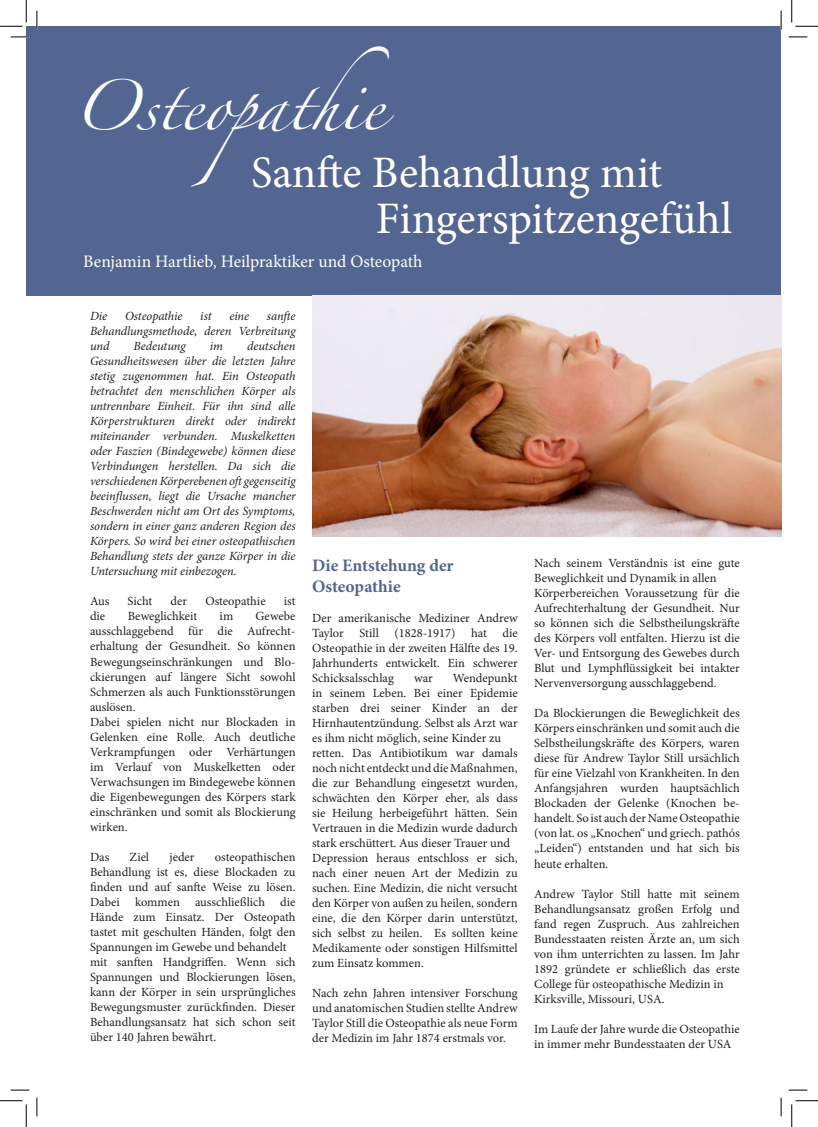
<style>
.page{position:relative;width:818px;height:1127px;background:#fff}
.page>*{position:absolute;margin:0;border:0;box-sizing:border-box;transform-origin:0 0}
.t1{font:45px/57.8px "Minion Pro";letter-spacing:-.005em;color:#fff}
.t2{font:17.5px "Minion Pro";color:#fff}
.t3{font:700 17.5px/21px "Minion Pro";letter-spacing:-.005em;color:#536692}
.t4{font:12.5px/15px "Minion Pro";color:#231f20;text-align:justify}
.t5{font:italic 12.5px/15px "Minion Pro";letter-spacing:-.01em;color:#231f20;text-align:justify}
.s1{font-family:"Zapfino"}
</style>
<div class="page">
<div style="left:26px;top:26px;width:755px;height:270px;background:#536692"></div>
<img style="left:312px;top:296px;width:469px;height:240px">
<svg style="left:11px;top:36px;width:18px;height:2px"></svg>
<svg style="left:788px;top:36px;width:19px;height:2px"></svg>
<svg style="left:11px;top:1089px;width:18px;height:1px"></svg>
<svg style="left:788px;top:1089px;width:19px;height:1px"></svg>
<svg style="left:36px;top:11px;width:2px;height:18px"></svg>
<svg style="left:36px;top:1097px;width:2px;height:18px"></svg>
<svg style="left:780px;top:11px;width:2px;height:18px"></svg>
<svg style="left:780px;top:1097px;width:2px;height:18px"></svg>
<svg style="left:0;top:0;width:27px;height:27px"></svg>
<svg style="left:0;top:1100px;width:27px;height:26px"></svg>
<svg style="left:791px;top:0;width:27px;height:27px"></svg>
<svg style="left:791px;top:1100px;width:27px;height:26px"></svg>
<p class="t1" style="left:251px;top:86px;width:412px;text-indent:-180px"><span class="s1">Osteopathie<br></span>Sanfte Behandlung mit</p>
<p class="t1" style="left:376px;top:190px;width:358px">Fingerspitzengefühl</p>
<p class="t2" style="left:83px;top:249px;width:341px">Benjamin Hartlieb, Heilpraktiker und Osteopath</p>
<p class="t5" style="left:90px;top:308px;width:207px;text-indent:177px">sanfte Behandlungsmethode, deren Verbreitung und</p>
<p class="t5" style="left:90px;top:308px;width:19px">Die</p>
<p class="t5" style="left:125px;top:308px;width:59px">Osteopathie</p>
<p class="t5" style="left:200px;top:308px;width:13px">ist</p>
<p class="t5" style="left:229px;top:308px;width:21px">eine</p>
<p class="t5" style="left:90px;top:338px;width:207px;text-indent:157px">deutschen Gesundheitswesen über die letzten Jahre stetig zugenommen hat. Ein Osteopath betrachtet den menschlichen Körper als untrennbare Einheit. Für ihn sind alle Körperstrukturen direkt oder indirekt miteinander verbunden. Muskelketten oder Faszien (Bindegewebe) können diese Verbindungen herstellen. Da sich die verschiedenen Körperebenen oft gegenseitig beeinflussen, liegt die Ursache mancher Beschwerden nicht am Ort des Symptoms, sondern in einer ganz anderen Region des Körpers. So wird bei einer osteopathischen Behandlung stets der ganze Körper in die Untersuchung mit einbezogen.</p>
<p class="t4" style="left:90px;top:594px;width:21px">Aus</p>
<p class="t4" style="left:128px;top:594px;width:26px">Sicht</p>
<p class="t4" style="left:171px;top:594px;width:18px">der</p>
<p class="t4" style="left:205px;top:594px;width:62px">Osteopathie</p>
<p class="t4" style="left:284px;top:594px;width:13px">ist</p>
<p class="t4" style="left:90px;top:609px;width:17px">die</p>
<p class="t4" style="left:128px;top:609px;width:71px">Beweglichkeit</p>
<p class="t4" style="left:220px;top:609px;width:15px">im</p>
<p class="t5" style="left:134px;top:338px;width:53px">Bedeutung</p>
<p class="t5" style="left:210px;top:338px;width:15px">im</p>
<p class="t4" style="left:90px;top:609px;width:207px;text-indent:166px">Gewebe ausschlaggebend für die Aufrecht&shy;erhaltung der Gesundheit. So können Bewegungseinschränkungen und Blo&shy;ckierungen auf längere Sicht sowohl Schmerzen als auch Funktionsstörungen auslösen.</p>
<p class="t4" style="left:90px;top:714px;width:207px">Dabei spielen nicht nur Blockaden in Gelenken eine Rolle. Auch deutliche Verkrampfungen oder Verhärtungen im Verlauf von Muskelketten oder Verwachsungen im Bindegewebe können die Eigenbewegungen des Körpers stark einschränken und somit als Blockierung wirken.</p>
<p class="t4" style="left:90px;top:849px;width:21px">Das</p>
<p class="t4" style="left:130px;top:849px;width:21px">Ziel</p>
<p class="t4" style="left:169px;top:849px;width:27px">jeder</p>
<p class="t4" style="left:90px;top:849px;width:207px;text-indent:125px">osteopathischen Behandlung ist es, diese Blockaden zu finden und auf sanfte Weise zu lösen.<br>Dabei kommen ausschließlich die Hände zum Einsatz. Der Osteopath tastet mit geschulten Händen, folgt den Spannungen im Gewebe und behandelt</p>
<p class="t4" style="left:90px;top:954px;width:207px">mit sanften Handgriffen. Wenn sich Spannungen und Blockierungen lösen, kann der Körper in sein ursprüngliches Bewegungsmuster zurückfinden. Dieser Behandlungsansatz hat sich schon seit über 140 Jahren bewährt.</p>
<p class="t3" style="left:312px;top:554px;width:143px">Die Entstehung der<br>Osteopathie</p>
<p class="t4" style="left:312px;top:610px;width:207px">Der amerikanische Mediziner Andrew Taylor Still (1828-1917) hat die Osteopathie in der zweiten Hälfte des 19.<br>Jahrhunderts entwickelt. Ein schwerer Schicksalsschlag</p>
<p class="t4" style="left:312px;top:670px;width:207px;text-indent:141px">Wendepunkt in seinem Leben. Bei einer Epidemie starben drei seiner Kinder an der Hirnhautentzündung. Selbst als Arzt war es ihm nicht möglich, seine Kinder zu</p>
<p class="t4" style="left:312px;top:745px;width:207px">retten. Das Antibiotikum war damals noch nicht entdeckt und die Maßnahmen, die zur Behandlung eingesetzt wurden, schwächten den Körper eher, als dass sie Heilung herbeigeführt hätten. Sein Vertrauen in die Medizin wurde dadurch stark erschüttert. Aus dieser Trauer und</p>
<p class="t4" style="left:312px;top:850px;width:207px">Depression heraus entschloss er sich, nach einer neuen Art der Medizin zu suchen. Eine Medizin, die nicht versucht den Körper von außen zu heilen, sondern eine, die den Körper darin unterstützt, sich selbst zu heilen. Es sollten keine Medikamente oder sonstigen Hilfsmittel zum Einsatz kommen.</p>
<p class="t4" style="left:312px;top:985px;width:207px">Nach zehn Jahren intensiver Forschung und anatomischen Studien stellte Andrew Taylor Still die Osteopathie als neue Form der Medizin im Jahr 1874 erstmals vor.</p>
<p class="t4" style="left:414px;top:670px;width:20px">war</p>
<p class="t4" style="left:534px;top:555px;width:207px">Nach seinem Verständnis ist eine gute<br>Beweglichkeit und Dynamik in allen</p>
<p class="t4" style="left:534px;top:585px;width:207px">Körperbereichen Voraussetzung für die Aufrechterhaltung der Gesundheit. Nur so können sich die Selbstheilungskräfte des Körpers voll entfalten. Hierzu ist die Ver- und Entsorgung des Gewebes durch Blut und Lymphflüssigkeit bei intakter Nervenversorgung ausschlaggebend.</p>
<p class="t4" style="left:534px;top:705px;width:207px">Da Blockierungen die Beweglichkeit des Körpers einschränken und somit auch die Selbstheilungskräfte des Körpers, waren diese für Andrew Taylor Still ursächlich für eine Vielzahl von Krankheiten. In den Anfangsjahren wurden hauptsächlich Blockaden der Gelenke (Knochen be&shy;handelt. So ist auch der Name Osteopathie (von lat. os „Knochen“ und griech. pathós „Leiden“) entstanden und hat sich bis heute erhalten.</p>
<p class="t4" style="left:534px;top:885px;width:207px">Andrew Taylor Still hatte mit seinem Behandlungsansatz großen Erfolg und fand regen Zuspruch. Aus zahlreichen Bundesstaaten reisten Ärzte an, um sich von ihm unterrichten zu lassen. Im Jahr 1892 gründete er schließlich das erste College für osteopathische Medizin in</p>
<p class="t4" style="left:534px;top:990px;width:132px">Kirksville, Missouri, USA.</p>
<p class="t4" style="left:534px;top:1020px;width:207px">Im Laufe der Jahre wurde die Osteopathie in immer mehr Bundesstaaten der USA</p>
</div>
